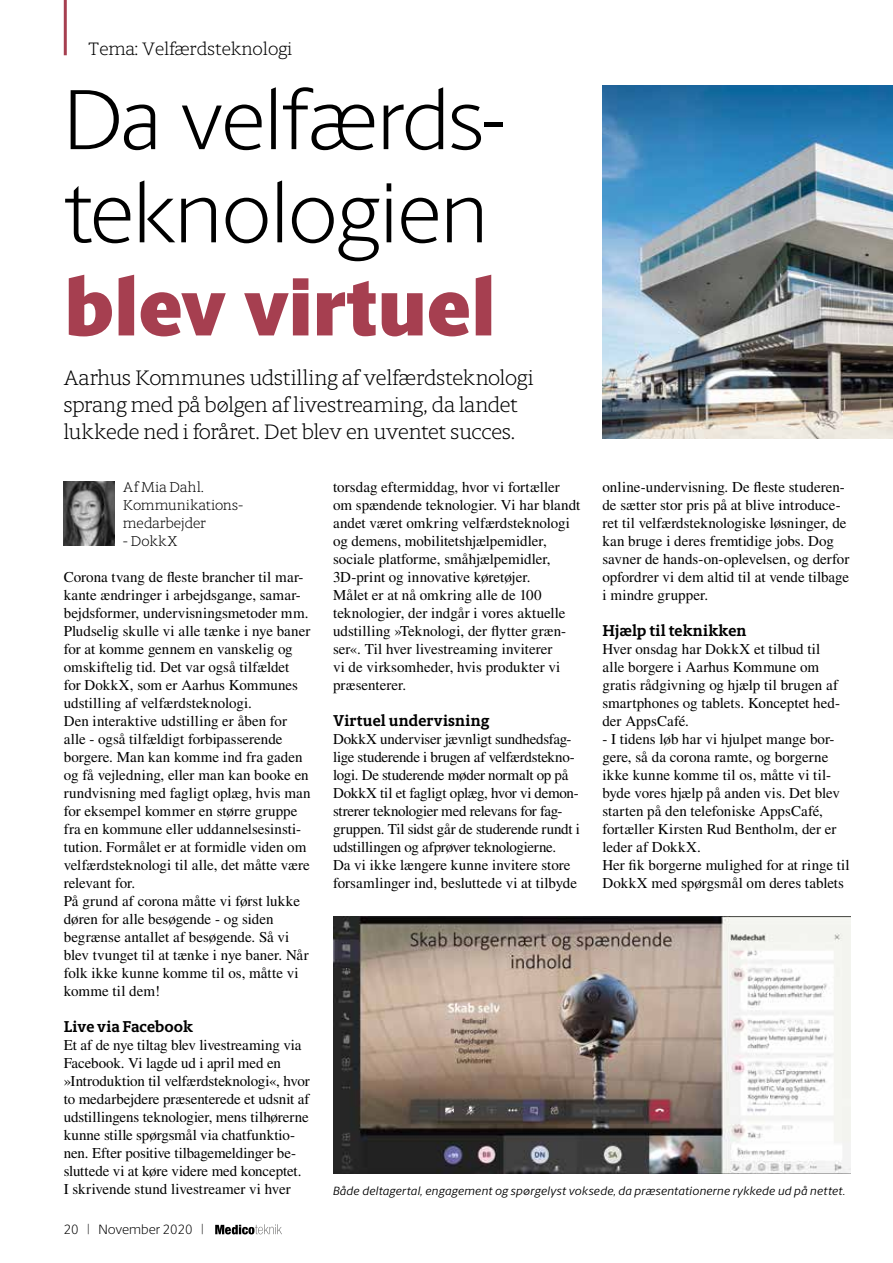
<style>
.page{position:relative;width:893px;height:1263px;background:#fff}
.page>*{position:absolute;margin:0;border:0;box-sizing:border-box;transform-origin:0 0}
.t1{font:300 85.5px/93.2px "Berlingske Sans PRO";letter-spacing:-.015em;color:#000}
.t2{font:800 82.8px "Berlingske Sans PRO";letter-spacing:-.015em;color:#a63f50}
.t3{font:300 21px/27px "Berlingske Slab";color:#000}
.t4{font:300 18px "Berlingske Slab";letter-spacing:.01em;color:#000}
.t5{font:700 15.75px "Berlingske Slab";letter-spacing:.015em;color:#000}
.t6{font:15px/18px "Times";color:#000}
.t7{font:15px/18px "Times";letter-spacing:-.02em;color:#000}
.t8{font:300 14.25px/18px "Berlingske Slab";letter-spacing:.015em;color:#000}
.t9{font:300 13.5px "Berlingske Sans PRO";color:#000}
.t10{font:italic 12px "Berlingske Sans PRO";letter-spacing:.02em;color:#000}
</style>
<div class="page">
<svg style="left:215px;top:1224px;width:67px;height:10px"></svg>
<hr style="left:64px;top:0;width:3px;height:55px;background:#a63f50">
<img style="left:64px;top:481px;width:51px;height:64px">
<img style="left:602px;top:85px;width:291px;height:354px">
<img style="left:333px;top:916px;width:517px;height:257px">
<p class="t4" style="left:88px;top:37px;width:206px">Tema: Velfærdsteknologi</p>
<h1 class="t1" style="left:64px;top:70px;width:443px">Da velfærds&shy;teknologien</h1>
<h2 class="t2" style="left:64px;top:245px;width:434px">blev virtuel</h2>
<h3 class="t3" style="left:64px;top:363px;width:471px">Aarhus Kommunes udstilling af velfærdsteknologi sprang med på bølgen af livestreaming, da landet lukkede ned i foråret. Det blev en uventet succes.</h3>
<p class="t8" style="left:123px;top:477px;width:121px">Af Mia Dahl.<br>Kommunikations&shy;medarbejder</p>
<p class="t8" style="left:123px;top:531px;width:56px">- DokkX</p>
<p class="t6" style="left:64px;top:568px;width:248px">Corona tvang de fleste brancher til mar&shy;kante ændringer i arbejdsgange, samar&shy;bejdsformer, undervisningsmetoder mm.<br>Pludselig skulle vi alle tænke i nye baner for at komme gennem en vanskelig og omskiftelig tid. Det var også tilfældet<br>for DokkX, som er Aarhus Kommunes udstilling af velfærdsteknologi.<br>Den interaktive udstilling er åben for alle - også tilfældigt forbipasserende borgere. Man kan komme ind fra gaden og få vejledning, eller man kan booke en rundvisning med fagligt oplæg, hvis man for eksempel kommer en større gruppe fra en kommune eller uddannelsesinsti&shy;tution. Formålet er at formidle viden om velfærdsteknologi til alle, det måtte være relevant for.<br>På grund af corona måtte vi først lukke døren for alle besøgende - og siden begrænse antallet af besøgende. Så vi blev tvunget til at tænke i nye baner. Når folk ikke kunne komme til os, måtte vi komme til dem!</p>
<p class="t5" style="left:64px;top:1015px;width:131px">Live via Facebook</p>
<p class="t6" style="left:64px;top:1036px;width:247px">Et af de nye tiltag blev livestreaming via Facebook. Vi lagde ud i april med en »Introduktion til velfærdsteknologi«, hvor to medarbejdere præsenterede et udsnit af udstillingens teknologier, mens tilhørerne kunne stille spørgsmål via chatfunktio&shy;nen. Efter positive tilbagemeldinger be&shy;sluttede vi at køre videre med konceptet.<br>I skrivende stund livestreamer vi hver</p>
<p class="t9" style="left:64px;top:1221px;width:142px">20 | November 2020 |</p>
<p class="t6" style="left:333px;top:478px;width:249px">torsdag eftermiddag, hvor vi fortæller om spændende teknologier. Vi har blandt andet været omkring velfærdsteknologi og demens, mobilitetshjælpemidler, sociale platforme, småhjælpemidler, 3D-print og innovative køretøjer.<br>Målet er at nå omkring alle de 100 teknologier, der indgår i vores aktuelle udstilling »Teknologi, der flytter græn&shy;ser«. Til hver livestreaming inviterer<br>vi de virksomheder, hvis produkter vi præsenterer.</p>
<p class="t5" style="left:333px;top:709px;width:157px">Virtuel undervisning</p>
<p class="t7" style="left:333px;top:730px;width:248px">DokkX underviser jævnligt sundhedsfag&shy;lige studerende i brugen af velfærdstekno&shy;logi. De studerende møder normalt op på DokkX til et fagligt oplæg, hvor vi demon&shy;strerer teknologier med relevans for fag&shy;gruppen. Til sidst går de studerende rundt i udstillingen og afprøver teknologierne.<br>Da vi ikke længere kunne invitere store forsamlinger ind, besluttede vi at tilbyde</p>
<p class="t6" style="left:602px;top:478px;width:248px">online-undervisning. De fleste studeren&shy;de sætter stor pris på at blive introduce&shy;ret til velfærdsteknologiske løsninger, de kan bruge i deres fremtidige jobs. Dog savner de hands-on-oplevelsen, og derfor opfordrer vi dem altid til at vende tilbage i mindre grupper.</p>
<p class="t5" style="left:602px;top:619px;width:146px">Hjælp til teknikken</p>
<p class="t6" style="left:602px;top:640px;width:239px">Hver onsdag har DokkX et tilbud til alle borgere i Aarhus Kommune om gratis rådgivning og hjælp til brugen af smartphones og tablets. Konceptet hed&shy;der AppsCafé.</p>
<p class="t6" style="left:602px;top:730px;width:249px">- I tidens løb har vi hjulpet mange bor&shy;gere, så da corona ramte, og borgerne ikke kunne komme til os, måtte vi til&shy;byde vores hjælp på anden vis. Det blev starten på den telefoniske AppsCafé, fortæller Kirsten Rud Bentholm, der er leder af DokkX.<br>Her fik borgerne mulighed for at ringe til DokkX med spørgsmål om deres tablets</p>
<p class="t10" style="left:333px;top:1182px;width:514px">Både deltagertal, engagement og spørgelyst voksede, da præsentationerne rykkede ud på nettet.</p>
</div>
